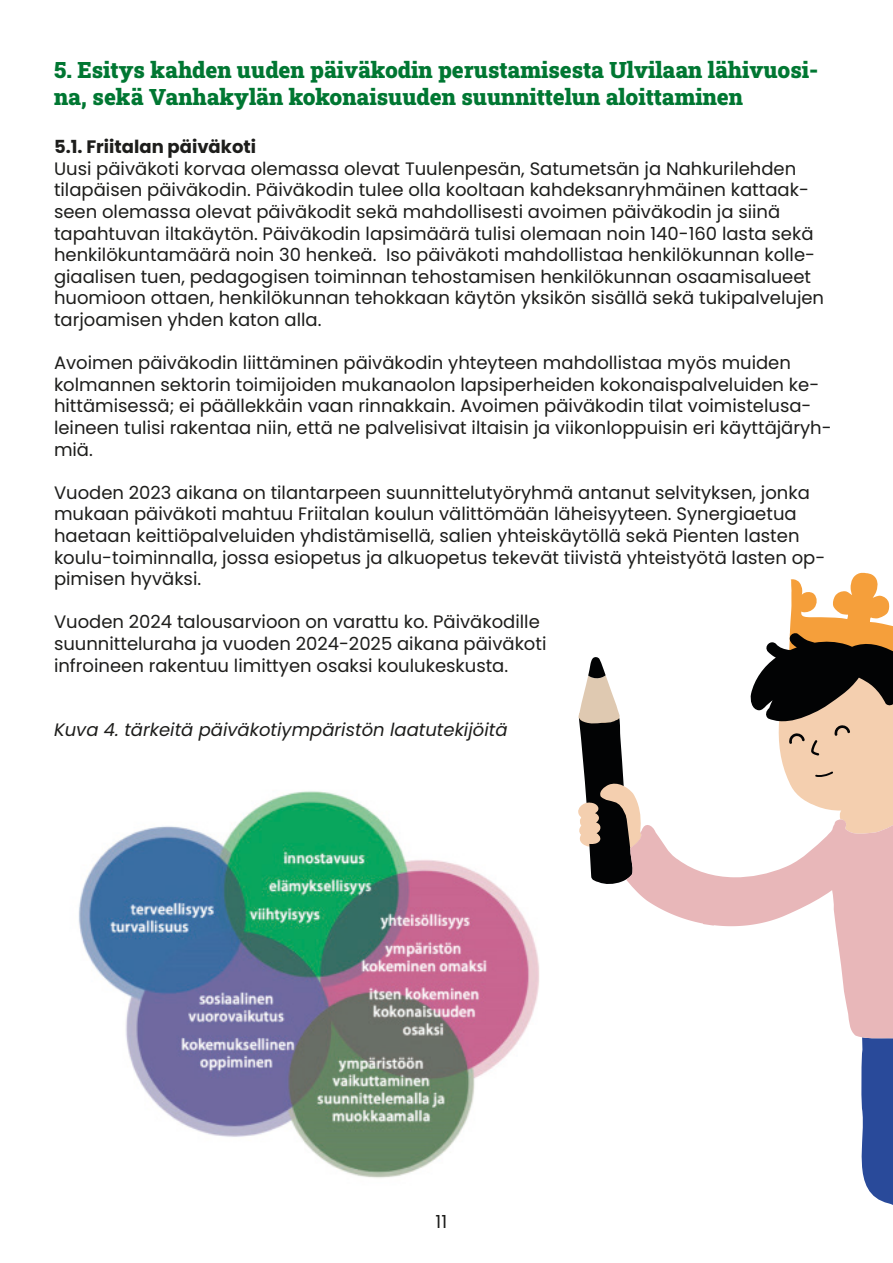
<style>
.page{position:relative;width:893px;height:1263px;background:#fff}
.page>*{position:absolute;margin:0;border:0;box-sizing:border-box;transform-origin:0 0}
.t1{font:22.5px/27px "Roboto Slab";color:#007732}
.t2{font:18px/21.6px "Poppins";color:#1d1d1b}
.t3{font:italic 18px "Poppins";color:#1d1d1b}
.t4{font:700 18px "Poppins";color:#1d1d1b}
</style>
<div class="page">
<svg style="left:861px;top:1039px;width:32px;height:166px;background:#3b59a2"></svg>
<svg style="left:578px;top:657px;width:48px;height:227px"></svg>
<svg style="left:626px;top:787px;width:267px;height:252px"></svg>
<svg style="left:750px;top:573px;width:143px;height:263px"></svg>
<img style="left:78px;top:791px;width:461px;height:387px">
<p class="t1" style="left:54px;top:55px;width:766px">5. Esitys kahden uuden päiväkodin perustamisesta Ulvilaan lähivuosi&shy;na, sekä Vanhakylän kokonaisuuden suunnittelun aloittaminen</p>
<p class="t4" style="left:54px;top:136px;width:204px">5.1. Friitalan päiväkoti</p>
<p class="t2" style="left:54px;top:158px;width:772px">Uusi päiväkoti korvaa olemassa olevat Tuulenpesän, Satumetsän ja Nahkurilehden tilapäisen päiväkodin. Päiväkodin tulee olla kooltaan kahdeksanryhmäinen kattaak&shy;seen olemassa olevat päiväkodit sekä mahdollisesti avoimen päiväkodin ja siinä tapahtuvan iltakäytön. Päiväkodin lapsimäärä tulisi olemaan noin 140-160 lasta sekä henkilökuntamäärä noin 30 henkeä. Iso päiväkoti mahdollistaa henkilökunnan kolle&shy;giaalisen tuen, pedagogisen toiminnan tehostamisen henkilökunnan osaamisalueet huomioon ottaen, henkilökunnan tehokkaan käytön yksikön sisällä sekä tukipalvelujen tarjoamisen yhden katon alla.</p>
<p class="t2" style="left:54px;top:352px;width:779px">Avoimen päiväkodin liittäminen päiväkodin yhteyteen mahdollistaa myös muiden kolmannen sektorin toimijoiden mukanaolon lapsiperheiden kokonaispalveluiden ke&shy;hittämisessä; ei päällekkäin vaan rinnakkain. Avoimen päiväkodin tilat voimistelusa&shy;leineen tulisi rakentaa niin, että ne palvelisivat iltaisin ja viikonloppuisin eri käyttäjäryh&shy;miä.</p>
<p class="t2" style="left:54px;top:482px;width:773px">Vuoden 2023 aikana on tilantarpeen suunnittelutyöryhmä antanut selvityksen, jonka mukaan päiväkoti mahtuu Friitalan koulun välittömään läheisyyteen. Synergiaetua haetaan keittiöpalveluiden yhdistämisellä, salien yhteiskäytöllä sekä Pienten lasten koulu-toiminnalla, jossa esiopetus ja alkuopetus tekevät tiivistä yhteistyötä lasten op&shy;pimisen hyväksi.</p>
<p class="t2" style="left:54px;top:611px;width:494px">Vuoden 2024 talousarvioon on varattu ko. Päiväkodille suunnitteluraha ja vuoden 2024-2025 aikana päiväkoti infroineen rakentuu limittyen osaksi koulukeskusta.</p>
<p class="t3" style="left:54px;top:720px;width:455px">Kuva 4. tärkeitä päiväkotiympäristön laatutekijöitä</p>
<p class="t2" style="left:436px;top:1211px;width:13px">11</p>
</div>
